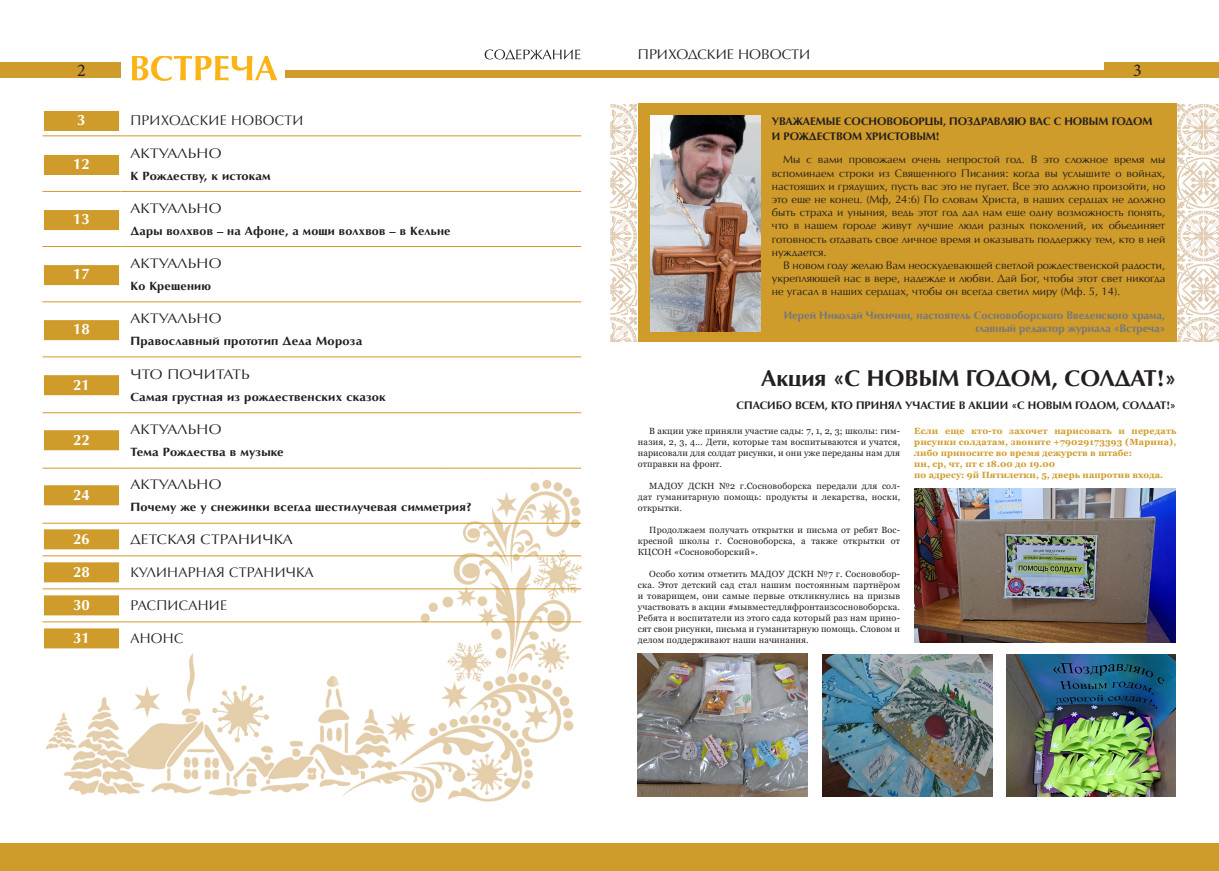
<style>
.page{position:relative;width:1219px;height:871px;background:#fff}
.page>*{position:absolute;margin:0;border:0;box-sizing:border-box;transform-origin:0 0}
.pfu{font:700 23px "AG Opus High Resolution";color:#231f20}
.t1{font:18px "Minion Pro";color:#231f20}
._9_3_Для_содерж___ст{font:700 15px "AG Opus High Resolution";letter-spacing:.02em;color:#fff}
._9_1_Для_содерж__руб{font:14px "AG Opus High Resolution";letter-spacing:.02em;color:#231f20;scale:1.09 1}
._9_1_Для_содерж__руб-2{font:14px "AG Opus High Resolution";letter-spacing:.02em;color:#231f20}
.РУБРИКА{font:14px "AG Opus High Resolution";color:#231f20}
._9_1_Для_содерж__руб-3{font:700 12px "AG Opus High Resolution";letter-spacing:.02em;color:#231f20;scale:1.08 1}
._9_1_Для_содерж__руб-4{font:700 12px "AG Opus High Resolution";letter-spacing:.02em;color:#231f20;scale:1.05 1}
.basa{font:11px/13.2px "AG Opus High Resolution";color:#231f20;text-align:justify}
.basa-2{font:700 11px "AG Opus High Resolution";color:#231f20}
.basa-3{font:700 11px "AG Opus High Resolution";color:#76787b}
.без_висячих_строк{font:9px/11px "Georgia";letter-spacing:.01em;color:#231f20;text-align:justify}
.без_висячих_строк-2{font:700 9px/11px "Georgia";letter-spacing:.01em;color:#cf9b2a;text-align:justify}
</style>
<div class="page">
<div style="left:0;top:62px;width:120px;height:16px;background:#cf9b2a"></div>
<div style="left:1104px;top:62px;width:115px;height:16px;background:#cf9b2a"></div>
<div style="left:285px;top:70px;width:324px;height:8px;background:#cf9b2a"></div>
<div style="left:609px;top:70px;width:610px;height:8px;background:#cf9b2a"></div>
<div style="left:0;top:843px;width:1219px;height:27px;background:#cf9b2a"></div>
<img style="left:132px;top:56px;width:145px;height:25px">
<img style="left:42px;top:467px;width:540px;height:336px">
<svg style="left:485px;top:49px;width:95px;height:11px"></svg>
<hr style="left:43px;top:135px;width:77px;height:1px;background:#cf9b2a">
<hr style="left:120px;top:135px;width:461px;height:1px;background:#cf9b2a">
<hr style="left:43px;top:191px;width:77px;height:1px;background:#cf9b2a">
<hr style="left:120px;top:191px;width:461px;height:1px;background:#cf9b2a">
<hr style="left:43px;top:246px;width:77px;height:1px;background:#cf9b2a">
<hr style="left:120px;top:246px;width:461px;height:1px;background:#cf9b2a">
<hr style="left:43px;top:301px;width:77px;height:1px;background:#cf9b2a">
<hr style="left:120px;top:301px;width:461px;height:1px;background:#cf9b2a">
<hr style="left:43px;top:356px;width:77px;height:1px;background:#cf9b2a">
<hr style="left:120px;top:356px;width:461px;height:1px;background:#cf9b2a">
<hr style="left:43px;top:412px;width:77px;height:1px;background:#cf9b2a">
<hr style="left:120px;top:412px;width:461px;height:1px;background:#cf9b2a">
<hr style="left:43px;top:467px;width:77px;height:1px;background:#cf9b2a">
<hr style="left:120px;top:467px;width:461px;height:1px;background:#cf9b2a">
<hr style="left:43px;top:522px;width:77px;height:1px;background:#cf9b2a">
<hr style="left:120px;top:522px;width:461px;height:1px;background:#cf9b2a">
<hr style="left:43px;top:555px;width:77px;height:1px;background:#cf9b2a">
<hr style="left:120px;top:555px;width:461px;height:1px;background:#cf9b2a">
<hr style="left:43px;top:588px;width:77px;height:1px;background:#cf9b2a">
<hr style="left:120px;top:588px;width:461px;height:1px;background:#cf9b2a">
<hr style="left:43px;top:621px;width:77px;height:1px;background:#cf9b2a">
<hr style="left:120px;top:621px;width:461px;height:1px;background:#cf9b2a">
<div style="left:44px;top:111px;width:75px;height:20px;background:#cf9b2a"></div>
<div style="left:44px;top:155px;width:75px;height:20px;background:#cf9b2a"></div>
<div style="left:44px;top:210px;width:75px;height:20px;background:#cf9b2a"></div>
<div style="left:44px;top:265px;width:75px;height:20px;background:#cf9b2a"></div>
<div style="left:44px;top:320px;width:75px;height:20px;background:#cf9b2a"></div>
<div style="left:44px;top:375px;width:75px;height:20px;background:#cf9b2a"></div>
<div style="left:44px;top:430px;width:75px;height:20px;background:#cf9b2a"></div>
<div style="left:44px;top:485px;width:75px;height:20px;background:#cf9b2a"></div>
<div style="left:44px;top:529px;width:75px;height:20px;background:#cf9b2a"></div>
<div style="left:44px;top:562px;width:75px;height:20px;background:#cf9b2a"></div>
<div style="left:44px;top:595px;width:75px;height:20px;background:#cf9b2a"></div>
<div style="left:44px;top:628px;width:75px;height:20px;background:#cf9b2a"></div>
<img style="left:822px;top:654px;width:170px;height:142px">
<img style="left:638px;top:653px;width:170px;height:142px">
<img style="left:914px;top:488px;width:261px;height:154px">
<img style="left:1006px;top:654px;width:170px;height:141px">
<img style="left:610px;top:103px;width:28px;height:238px">
<div style="left:638px;top:103px;width:538px;height:238px;background:#cf9b2a"></div>
<img style="left:1176px;top:103px;width:43px;height:238px">
<img style="left:651px;top:115px;width:109px;height:216px">
<p class="РУБРИКА" style="left:638px;top:46px;width:174px">ПРИХОДСКИЕ НОВОСТИ</p>
<h2 class="t1" style="left:77px;top:58px;width:10px">2</h2>
<h2 class="t1" style="left:1133px;top:58px;width:10px">3</h2>
<p class="_9_3_Для_содерж___ст" style="left:77px;top:111px;width:10px">3</p>
<p class="_9_1_Для_содерж__руб-2" style="left:130px;top:112px;width:175px">ПРИХОДСКИЕ НОВОСТИ</p>
<p class="_9_3_Для_содерж___ст" style="left:73px;top:155px;width:18px">12</p>
<p class="basa-2" style="left:772px;top:115px;width:382px">УВАЖАЕМЫЕ СОСНОВОБОРЦЫ, ПОЗДРАВЛЯЮ ВАС С НОВЫМ ГОДОМ</p>
<p class="basa-2" style="left:772px;top:130px;width:169px">И РОЖДЕСТВОМ ХРИСТОВЫМ!</p>
<p class="basa" style="left:772px;top:153px;width:395px;text-indent:11px">Мы с вами провожаем очень непростой год. В это сложное время мы вспоминаем строки из Священного Писания: когда вы услышите о войнах, настоящих и грядущих, пусть вас это не пугает. Все это должно произойти, но это еще не конец. (Мф, 24:6) По словам Христа, в наших сердцах не должно быть страха и уныния, ведь этот год дал нам еще одну возможность понять, что в нашем городе живут лучшие люди разных поколений, их объединяет готовность отдавать свое личное время и оказывать поддержку тем, кто в ней нуждается.</p>
<p class="basa" style="left:772px;top:259px;width:395px;text-indent:11px">В новом году желаю Вам неоскудевающей светлой рождественской радости, укрепляющей нас в вере, надежде и любви. Дай Бог, чтобы этот свет никогда не угасал в наших сердцах, чтобы он всегда светил миру (Мф. 5, 14).</p>
<p class="basa-3" style="left:784px;top:308px;width:383px">Иерей Николай Чихичин, настоятель Сосновоборского Введенского храма,</p>
<p class="basa-3" style="left:975px;top:321px;width:191px">главный редактор журнала «Встреча»</p>
<p class="_9_1_Для_содерж__руб" style="left:130px;top:145px;width:85px">АКТУАЛЬНО</p>
<p class="_9_1_Для_содерж__руб-3" style="left:130px;top:169px;width:131px">К Рождеству, к истокам</p>
<p class="_9_1_Для_содерж__руб" style="left:130px;top:200px;width:85px">АКТУАЛЬНО</p>
<p class="_9_1_Для_содерж__руб-4" style="left:130px;top:224px;width:306px">Дары волхвов – на Афоне, а мощи волхвов – в Кельне</p>
<p class="_9_3_Для_содерж___ст" style="left:73px;top:210px;width:18px">13</p>
<p class="_9_1_Для_содерж__руб" style="left:130px;top:255px;width:85px">АКТУАЛЬНО</p>
<p class="_9_1_Для_содерж__руб-4" style="left:130px;top:279px;width:78px">Ко Крещению</p>
<p class="_9_3_Для_содерж___ст" style="left:73px;top:265px;width:18px">17</p>
<p class="_9_1_Для_содерж__руб" style="left:130px;top:310px;width:85px">АКТУАЛЬНО</p>
<p class="_9_1_Для_содерж__руб-3" style="left:130px;top:334px;width:216px">Православный прототип Деда Мороза</p>
<p class="_9_3_Для_содерж___ст" style="left:73px;top:320px;width:18px">18</p>
<p class="_9_3_Для_содерж___ст" style="left:73px;top:375px;width:18px">21</p>
<p class="_9_3_Для_содерж___ст" style="left:73px;top:430px;width:18px">22</p>
<p class="_9_3_Для_содерж___ст" style="left:73px;top:485px;width:18px">24</p>
<p class="_9_1_Для_содерж__руб" style="left:130px;top:365px;width:111px">ЧТО ПОЧИТАТЬ</p>
<p class="_9_1_Для_содерж__руб-3" style="left:130px;top:389px;width:238px">Самая грустная из рождественских сказок</p>
<p class="_9_1_Для_содерж__руб" style="left:130px;top:420px;width:85px">АКТУАЛЬНО</p>
<p class="_9_1_Для_содерж__руб-3" style="left:130px;top:444px;width:143px">Тема Рождества в музыке</p>
<p class="_9_1_Для_содерж__руб" style="left:130px;top:475px;width:85px">АКТУАЛЬНО</p>
<p class="_9_1_Для_содерж__руб-3" style="left:130px;top:499px;width:318px">Почему же у снежинки всегда шестилучевая симметрия?</p>
<p class="_9_3_Для_содерж___ст" style="left:73px;top:529px;width:18px">26</p>
<p class="_9_1_Для_содерж__руб" style="left:130px;top:530px;width:151px">ДЕТСКАЯ СТРАНИЧКА</p>
<p class="_9_3_Для_содерж___ст" style="left:73px;top:562px;width:18px">28</p>
<p class="_9_1_Для_содерж__руб-2" style="left:130px;top:563px;width:185px">КУЛИНАРНАЯ СТРАНИЧКА</p>
<p class="_9_3_Для_содерж___ст" style="left:73px;top:595px;width:18px">30</p>
<p class="_9_1_Для_содерж__руб-2" style="left:130px;top:596px;width:98px">РАСПИСАНИЕ</p>
<p class="_9_3_Для_содерж___ст" style="left:73px;top:628px;width:18px">31</p>
<p class="_9_1_Для_содерж__руб-2" style="left:130px;top:629px;width:54px">АНОНС</p>
<p class="pfu" style="left:761px;top:364px;width:417px">Акция «С НОВЫМ ГОДОМ, СОЛДАТ!»</p>
<p class="без_висячих_строк" style="left:638px;top:425px;width:264px;text-indent:11px">В акции уже приняли участие сады: 7, 1, 2, 3; школы: гим&shy;назия, 2, 3, 4... Дети, которые там воспитываются и учатся, нарисовали для солдат рисунки, и они уже переданы нам для отправки на фронт.</p>
<p class="без_висячих_строк" style="left:638px;top:480px;width:264px;text-indent:11px">МАДОУ ДСКН №2 г.Сосновоборска передали для сол&shy;дат гуманитарную помощь: продукты и лекарства, носки, открытки.</p>
<p class="без_висячих_строк" style="left:638px;top:524px;width:264px;text-indent:11px">Продолжаем получать открытки и письма от ребят Вос&shy;кресной школы г. Сосновоборска, а также открытки от КЦСОН «Сосновоборский».</p>
<p class="без_висячих_строк" style="left:638px;top:568px;width:264px;text-indent:11px">Особо хотим отметить МАДОУ ДСКН №7 г. Сосновобор&shy;ска. Этот детский сад стал нашим постоянным партнёром и товарищем, они самые первые откликнулись на призыв участвовать в акции #мывместедляфронтаизсосновоборска.<br>Ребята и воспитатели из этого сада который раз нам прино&shy;сят свои рисунки, письма и гуманитарную помощь. Словом и делом поддерживают наши начинания.</p>
<p class="basa-2" style="left:737px;top:398px;width:441px">СПАСИБО ВСЕМ, КТО ПРИНЯЛ УЧАСТИЕ В АКЦИИ «С НОВЫМ ГОДОМ, СОЛДАТ!»</p>
<p class="без_висячих_строк-2" style="left:914px;top:425px;width:264px">Если еще кто-то захочет нарисовать и передать рисунки солдатам, звоните +79029173393 (Марина), либо приносите во время дежурств в штабе:</p>
<p class="без_висячих_строк-2" style="left:914px;top:458px;width:142px">пн, ср, чт, пт с 18.00 до 19.00</p>
<p class="без_висячих_строк-2" style="left:914px;top:469px;width:251px">по адресу: 9й Пятилетки, 5, дверь напротив входа.</p>
</div>
